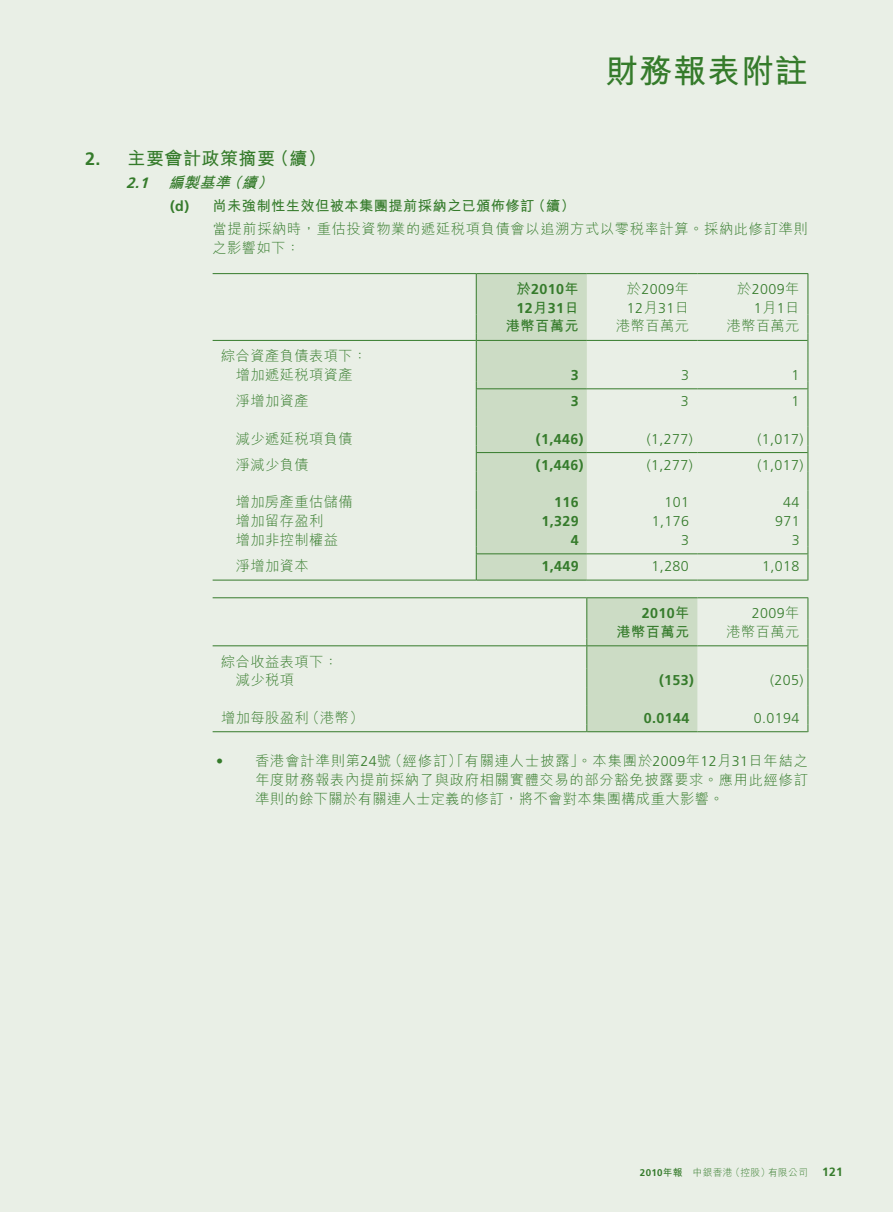
<style>
.page{position:relative;width:893px;height:1212px;background:#e9efe6}
.page>*{position:absolute;margin:0;border:0;box-sizing:border-box;transform-origin:0 0}
.t1{font:700 33px "M Hei HK";letter-spacing:.03em;color:#357b2b}
.t2{font:700 18px "M Hei HK";letter-spacing:.03em;color:#357b2b}
.t3{font:italic 700 15px "M Hei HK";color:#357b2b}
.t4{font:300 14.25px/18.8px "M Hei HK";letter-spacing:.03em;color:#357b2b}
.t5{font:300 14.25px/18.8px "Frutiger LT Std";letter-spacing:.03em;color:#357b2b}
.t6{font:700 14.25px/18.8px "Frutiger LT Std";letter-spacing:.03em;color:#357b2b}
.t7{font:700 14.25px "M Hei HK";letter-spacing:.03em;color:#357b2b}
.t8{font:300 9.75px "M Hei HK";letter-spacing:.03em;color:#357b2b}
.s1{font-family:"Frutiger LT Std"}
.s2{font-family:"Frutiger LT Std";font-weight:700}
.s3{font-weight:700}
.s4{font-family:"M Hei HK"}
.s5{font-family:"Frutiger LT Std";font-weight:700;font-size:12px}
</style>
<div class="page">
<hr style="left:213px;top:273px;width:263px;height:1px;background:#357b2b">
<hr style="left:476px;top:273px;width:111px;height:1px;background:#357b2b">
<hr style="left:587px;top:273px;width:110px;height:1px;background:#357b2b">
<hr style="left:697px;top:273px;width:111px;height:1px;background:#357b2b">
<hr style="left:807px;top:274px;width:1px;height:40px;background:#357b2b">
<div style="left:476px;top:274px;width:111px;height:306px;background:#ccdcc5"></div>
<svg style="left:807px;top:314px;width:1px;height:266px"></svg>
<hr style="left:213px;top:340px;width:263px;height:1px;background:#357b2b">
<hr style="left:477px;top:340px;width:110px;height:1px;background:#357b2b">
<hr style="left:587px;top:340px;width:110px;height:1px;background:#357b2b">
<hr style="left:697px;top:340px;width:110px;height:1px;background:#357b2b">
<hr style="left:477px;top:388px;width:110px;height:1px;background:#357b2b">
<hr style="left:587px;top:388px;width:110px;height:1px;background:#357b2b">
<hr style="left:697px;top:388px;width:110px;height:1px;background:#357b2b">
<hr style="left:477px;top:452px;width:110px;height:1px;background:#357b2b">
<hr style="left:587px;top:452px;width:110px;height:1px;background:#357b2b">
<hr style="left:697px;top:452px;width:110px;height:1px;background:#357b2b">
<hr style="left:477px;top:553px;width:110px;height:1px;background:#357b2b">
<hr style="left:587px;top:553px;width:110px;height:1px;background:#357b2b">
<hr style="left:697px;top:553px;width:110px;height:1px;background:#357b2b">
<hr style="left:213px;top:580px;width:263px;height:1px;background:#357b2b">
<hr style="left:477px;top:580px;width:110px;height:1px;background:#357b2b">
<hr style="left:587px;top:580px;width:110px;height:1px;background:#357b2b">
<hr style="left:697px;top:580px;width:110px;height:1px;background:#357b2b">
<hr style="left:213px;top:597px;width:374px;height:1px;background:#357b2b">
<hr style="left:587px;top:597px;width:110px;height:1px;background:#357b2b">
<hr style="left:697px;top:597px;width:111px;height:1px;background:#357b2b">
<div style="left:586px;top:598px;width:111px;height:134px;background:#ccdcc5"></div>
<svg style="left:807px;top:598px;width:1px;height:134px"></svg>
<hr style="left:213px;top:645px;width:373px;height:1px;background:#357b2b">
<hr style="left:587px;top:645px;width:110px;height:1px;background:#357b2b">
<hr style="left:697px;top:645px;width:110px;height:1px;background:#357b2b">
<hr style="left:213px;top:731px;width:373px;height:1px;background:#357b2b">
<hr style="left:587px;top:731px;width:110px;height:1px;background:#357b2b">
<hr style="left:697px;top:731px;width:110px;height:1px;background:#357b2b">
<h1 class="t1" style="left:605px;top:47px;width:204px">財務報表附註</h1>
<p class="t2" style="left:85px;top:145px;width:243px"><span class="s1">2.</span> 主要會計政策摘要（續）</p>
<p class="t3" style="left:126px;top:171px;width:153px"><span class="s1">2.1</span> 編製基準（續）</p>
<p class="t4" style="left:213px;top:194px;width:597px;line-height:23px;text-indent:-43px"><span class="s2">(d)</span> <span class="s3">尚未強制性生效但被本集團提前採納之已頒佈修訂（續）<br></span>當提前採納時，重估投資物業的遞延稅項負債會以追溯方式以零稅率計算。採納此修訂準則</p>
<p class="t4" style="left:212px;top:238px;width:89px">之影響如下：</p>
<p class="t6" style="left:516px;top:280px;width:64px"><span class="s4">於</span>2010<span class="s4">年<br></span>12<span class="s4">月</span>31<span class="s4">日</span></p>
<p class="t5" style="left:627px;top:280px;width:64px"><span class="s4">於</span>2009<span class="s4">年<br></span>12<span class="s4">月</span>31<span class="s4">日</span></p>
<p class="t5" style="left:737px;top:280px;width:64px;text-align:right"><span class="s4">於</span>2009<span class="s4">年<br></span>1<span class="s4">月</span>1<span class="s4">日</span></p>
<p class="t7" style="left:506px;top:316px;width:74px">港幣百萬元</p>
<p class="t4" style="left:616px;top:316px;width:74px">港幣百萬元</p>
<p class="t4" style="left:727px;top:316px;width:74px">港幣百萬元</p>
<p class="t4" style="left:221px;top:346px;width:148px;text-align:center">綜合資產負債表項下：增加遞延稅項資產</p>
<p class="t6" style="left:571px;top:366px;width:9px">3</p>
<p class="t5" style="left:681px;top:366px;width:9px">3</p>
<p class="t5" style="left:792px;top:366px;width:9px">1</p>
<p class="t4" style="left:236px;top:391px;width:74px">淨增加資產</p>
<p class="t6" style="left:571px;top:392px;width:9px">3</p>
<p class="t5" style="left:681px;top:392px;width:9px">3</p>
<p class="t5" style="left:791px;top:392px;width:9px">1</p>
<p class="t4" style="left:236px;top:428px;width:118px">減少遞延稅項負債</p>
<p class="t6" style="left:536px;top:429px;width:49px">(1,446)</p>
<p class="t5" style="left:647px;top:429px;width:47px">(1,277)</p>
<p class="t5" style="left:757px;top:429px;width:47px">(1,017)</p>
<p class="t4" style="left:236px;top:455px;width:74px">淨減少負債</p>
<p class="t6" style="left:536px;top:456px;width:49px">(1,446)</p>
<p class="t5" style="left:647px;top:456px;width:47px">(1,277)</p>
<p class="t5" style="left:757px;top:456px;width:47px">(1,017)</p>
<p class="t4" style="left:236px;top:492px;width:118px">增加房產重估儲備</p>
<p class="t6" style="left:554px;top:493px;width:26px">116</p>
<p class="t5" style="left:664px;top:493px;width:26px">101</p>
<p class="t5" style="left:783px;top:493px;width:18px">44</p>
<p class="t4" style="left:236px;top:511px;width:89px">增加留存盈利</p>
<p class="t6" style="left:542px;top:512px;width:39px">1,329</p>
<p class="t5" style="left:652px;top:512px;width:39px">1,176</p>
<p class="t5" style="left:775px;top:512px;width:26px">971</p>
<p class="t4" style="left:236px;top:530px;width:104px">增加非控制權益</p>
<p class="t6" style="left:571px;top:531px;width:9px">4</p>
<p class="t5" style="left:681px;top:531px;width:9px">3</p>
<p class="t5" style="left:792px;top:531px;width:9px">3</p>
<p class="t4" style="left:236px;top:556px;width:74px">淨增加資本</p>
<p class="t6" style="left:541px;top:557px;width:39px">1,449</p>
<p class="t5" style="left:652px;top:557px;width:39px">1,280</p>
<p class="t5" style="left:762px;top:557px;width:39px">1,018</p>
<p class="t6" style="left:642px;top:604px;width:49px">2010<span class="s4">年</span></p>
<p class="t5" style="left:752px;top:604px;width:49px">2009<span class="s4">年</span></p>
<p class="t7" style="left:616px;top:621px;width:74px">港幣百萬元</p>
<p class="t4" style="left:727px;top:622px;width:74px">港幣百萬元</p>
<p class="t4" style="left:236px;top:651px;width:104px;text-indent:-15px">綜合收益表項下：減少稅項</p>
<p class="t6" style="left:659px;top:671px;width:36px">(153)</p>
<p class="t5" style="left:770px;top:671px;width:35px">(205)</p>
<p class="t4" style="left:221px;top:708px;width:144px">增加每股盈利（港幣）</p>
<p class="t6" style="left:644px;top:708px;width:47px">0.0144</p>
<p class="t5" style="left:754px;top:709px;width:47px">0.0194</p>
<p class="t4" style="left:255px;top:751px;width:554px;text-align:justify;text-indent:-39px"><span class="s1">•</span> 香港會計準則第<span class="s1">24</span>號（經修訂）「有關連人士披露」。本集團於<span class="s1">2009</span>年<span class="s1">12</span>月<span class="s1">31</span>日年結之年度財務報表內提前採納了與政府相關實體交易的部分豁免披露要求。應用此經修訂準則的餘下關於有關連人士定義的修訂，將不會對本集團構成重大影響。</p>
<p class="t8" style="left:640px;top:1166px;width:204px"><span class="s2">2010</span><span class="s3">年報</span> 中銀香港（控股）有限公司 <span class="s5">121</span></p>
</div>
